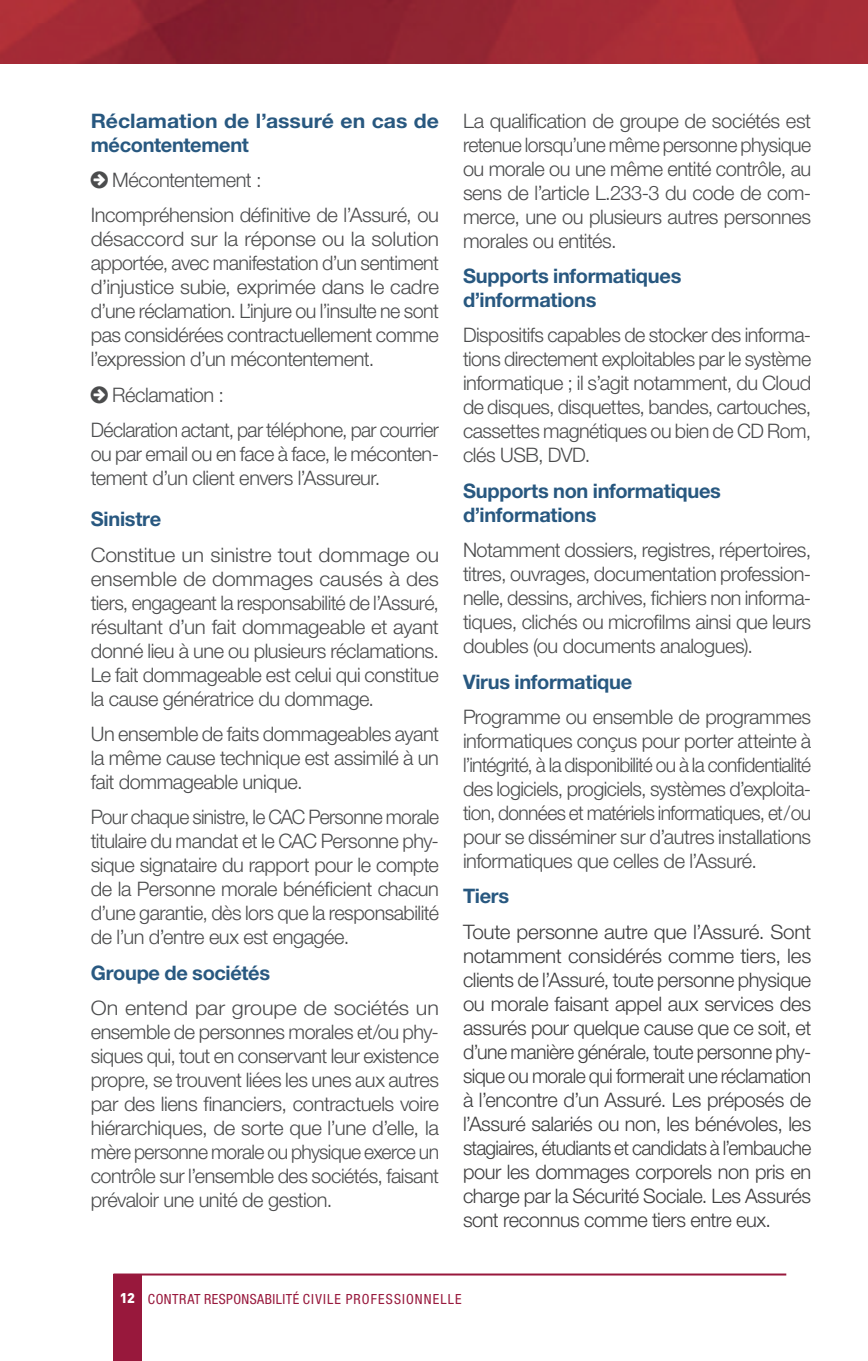
<style>
.page{position:relative;width:868px;height:1361px;background:#fff}
.page>*{position:absolute;margin:0;border:0;box-sizing:border-box;transform-origin:0 0}
.style_courant{font:300 20px/24px "Helvetica Neue LT Std";letter-spacing:-.025em;color:#4b4c4d;text-align:justify}
.style_courant-2{font:300 20px/24px "Helvetica Neue LT Std";letter-spacing:-.025em;color:#3e3e3f;text-align:justify}
.style_courant-3{font:300 20px/24px "Helvetica Neue LT Std";letter-spacing:-.025em;color:#4b4c4d;text-align:justify;scale:1.08 1}
.style_courant-4{font:300 20px/24px "Helvetica Neue LT Std";letter-spacing:-.025em;color:#4b4c4d;text-align:justify;scale:1.05 1}
.style_courant-5{font:300 20px/24px "Helvetica Neue LT Std";letter-spacing:-.025em;color:#4b4c4d;text-align:justify;scale:.96 1}
.style_courant-6{font:700 20px/24px "Helvetica Neue LT Std";letter-spacing:-.015em;color:#285880}
.style_courant-7{font:700 20px/24px "Helvetica Neue LT Std";letter-spacing:-.015em;color:#285880;scale:1.06 1}
.style_courant-8{font:700 20px "Helvetica Neue LT Std";letter-spacing:-.015em;color:#295981}
.t1{font:condensed 14px "Helvetica Neue LT Std";letter-spacing:.07em;color:#98183c}
.s1{font-family:"DIN Pro";font-weight:900;font-stretch:normal;color:#fff}
</style>
<div class="page">
<div style="left:113px;top:1275px;width:28px;height:86px;background:#98183c"></div>
<hr style="left:113px;top:1273px;width:673px;height:2px;background:#98183c">
<img style="left:0;top:0;width:867px;height:64px">
<p class="style_courant-7" style="left:91px;top:108px;width:330px">Réclamation de l’assuré en cas de mécontentement</p>
<p class="style_courant" style="left:112px;top:167px;width:151px">Mécontentement :</p>
<p class="style_courant" style="left:91px;top:203px;width:350px">Incompréhension définitive de l’Assuré, ou désaccord sur la réponse ou la solution apportée, avec manifestation d’un sentiment d’injustice subie, exprimée dans le cadre d’une réclamation. L’injure ou l’insulte ne sont pas considérées contractuellement comme l’expression d’un mécontentement.</p>
<p class="style_courant" style="left:112px;top:382px;width:113px">Réclamation :</p>
<p class="style_courant" style="left:91px;top:417px;width:350px">Déclaration actant, par téléphone, par courrier ou par email ou en face à face, le méconten&shy;tement d’un client envers l’Assureur.</p>
<p class="style_courant-6" style="left:91px;top:506px;width:72px">Sinistre</p>
<p class="style_courant-4" style="left:91px;top:542px;width:333px">Constitue un sinistre tout dommage ou ensemble de dommages causés à des tiers, engageant la responsabilité de l’Assuré, résultant d’un fait dommageable et ayant donné lieu à une ou plusieurs réclamations.<br>Le fait dommageable est celui qui constitue la cause génératrice du dommage.</p>
<p class="style_courant" style="left:91px;top:721px;width:350px">Un ensemble de faits dommageables ayant la même cause technique est assimilé à un fait dommageable unique.</p>
<p class="style_courant-5" style="left:91px;top:805px;width:364px">Pour chaque sinistre, le CAC Personne morale titulaire du mandat et le CAC Personne phy&shy;sique signataire du rapport pour le compte de la Personne morale bénéficient chacun d’une garantie, dès lors que la responsabilité de l’un d’entre eux est engagée.</p>
<p class="style_courant-8" style="left:91px;top:960px;width:181px">Groupe de sociétés</p>
<p class="style_courant-3" style="left:91px;top:995px;width:324px">On entend par groupe de sociétés un ensemble de personnes morales et/ou phy&shy;siques qui, tout en conservant leur existence propre, se trouvent liées les unes aux autres par des liens financiers, contractuels voire hiérarchiques, de sorte que l’une d’elle, la mère personne morale ou physique exerce un contrôle sur l’ensemble des sociétés, faisant prévaloir une unité de gestion.</p>
<p class="style_courant" style="left:463px;top:108px;width:350px">La qualification de groupe de sociétés est retenue lorsqu’une même personne physique ou morale ou une même entité contrôle, au sens de l’article L.233-3 du code de com&shy;merce, une ou plusieurs autres personnes morales ou entités.</p>
<p class="style_courant-6" style="left:463px;top:263px;width:220px">Supports informatiques d’informations</p>
<p class="style_courant" style="left:463px;top:323px;width:350px">Dispositifs capables de stocker des informa&shy;tions directement exploitables par le système informatique ; il s’agit notamment, du Cloud de disques, disquettes, bandes, cartouches, cassettes magnétiques ou bien de CD Rom, clés USB, DVD.</p>
<p class="style_courant-6" style="left:463px;top:478px;width:259px">Supports non informatiques d’informations</p>
<p class="style_courant" style="left:463px;top:537px;width:350px">Notamment dossiers, registres, répertoires, titres, ouvrages, documentation profession&shy;nelle, dessins, archives, fichiers non informa&shy;tiques, clichés ou microfilms ainsi que leurs doubles (ou documents analogues).</p>
<p class="style_courant-6" style="left:463px;top:669px;width:171px">Virus informatique</p>
<p class="style_courant" style="left:463px;top:704px;width:350px">Programme ou ensemble de programmes informatiques conçus pour porter atteinte à l’intégrité, à la disponibilité ou à la confidentialité des logiciels, progiciels, systèmes d’exploita&shy;tion, données et matériels informatiques, et/ou pour se disséminer sur d’autres installations informatiques que celles de l’Assuré.</p>
<p class="style_courant-6" style="left:463px;top:883px;width:48px">Tiers</p>
<p class="style_courant-2" style="left:463px;top:919px;width:350px">Toute personne autre que l’Assuré. Sont notamment considérés comme tiers, les clients de l’Assuré, toute personne physique ou morale faisant appel aux services des assurés pour quelque cause que ce soit, et d’une manière générale, toute personne phy&shy;sique ou morale qui formerait une réclamation à l’encontre d’un Assuré. Les préposés de l’Assuré salariés ou non, les bénévoles, les stagiaires, étudiants et candidats à l’embauche pour les dommages corporels non pris en charge par la Sécurité Sociale. Les Assurés sont reconnus comme tiers entre eux.</p>
<p class="t1" style="left:120px;top:1291px;width:343px"><span class="s1">12</span> CONTRAT RESPONSABILITÉ CIVILE PROFESSIONNELLE</p>
</div>
